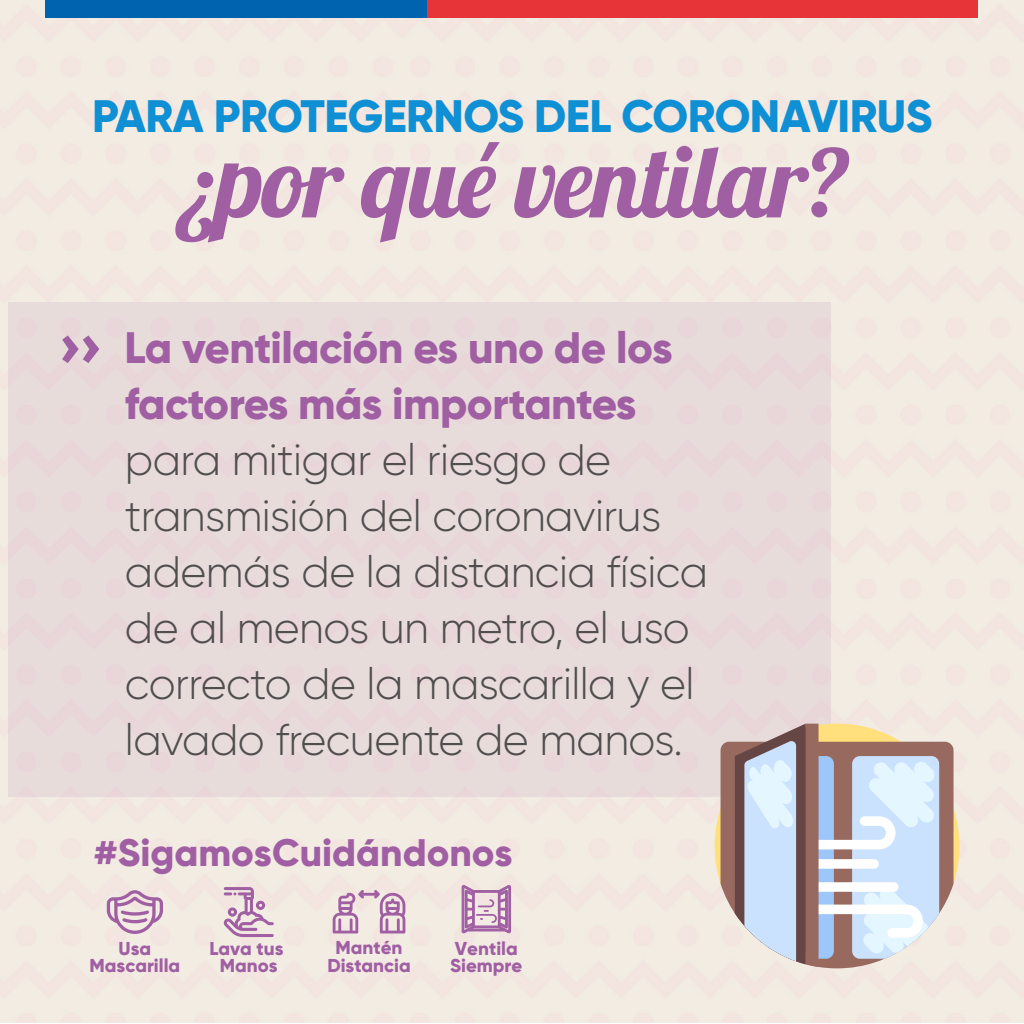
<style>
.page{position:relative;width:1024px;height:1024px;background:#fff}
.page>*{position:absolute;margin:0;border:0;box-sizing:border-box;transform-origin:0 0}
.t1{font:100.4px "Lobster 1.4";letter-spacing:-.015em;color:#a05fa3}
.t2{font:800 45.4px "Gilroy";letter-spacing:-.015em;color:#0f8fd4}
.t3{font:300 44px/56px "Gilroy";letter-spacing:-.015em;color:#504f4e}
.t4{font:800 44px/56px "Gilroy";letter-spacing:-.015em;color:#a05fa3}
.t5{font:800 38.3px "Gilroy";color:#a05fa3}
.t6{font:800 18.6px/17.5px "Gilroy";color:#a05fa3;text-align:center}
</style>
<div class="page">
<div style="left:0;top:0;width:1024px;height:1023px;background:#f2ece3"></div>
<div style="left:46px;top:0;width:382px;height:17px;background:#0063af"></div>
<div style="left:428px;top:0;width:550px;height:17px;background:#e73439"></div>
<div style="left:8px;top:302px;width:823px;height:495px;background:#e8dcdb"></div>
<svg style="left:62px;top:335px;width:37px;height:28px"></svg>
<svg style="left:715px;top:724px;width:244px;height:225px;fill:#f2e5e0"></svg>
<svg style="left:721px;top:742px;width:233px;height:226px;background:#b59389"></svg>
<svg style="left:735px;top:724px;width:204px;height:243px;background:#c6cad6"></svg>
<svg style="left:107px;top:890px;width:56px;height:44px;background:#d3b5ca"></svg>
<svg style="left:333px;top:890px;width:72px;height:43px;background:#d5b8cb"></svg>
<svg style="left:224px;top:887px;width:50px;height:50px;background:#d4b7cb"></svg>
<svg style="left:462px;top:885px;width:49px;height:48px;background:#c7a1c0"></svg>
<p class="t2" style="left:92px;top:87px;width:842px">PARA PROTEGERNOS DEL CORONAVIRUS</p>
<h1 class="t1" style="left:174px;top:117px;width:678px">¿por qué ventilar?</h1>
<p class="t4" style="left:125px;top:319px;width:550px">La ventilación es uno de los factores más importantes</p>
<p class="t3" style="left:125px;top:431px;width:585px">para mitigar el riesgo de transmisión del coronavirus además de la distancia física de al menos un metro, el uso correcto de la mascarilla y el lavado frecuente de manos.</p>
<p class="t5" style="left:94px;top:828px;width:420px">#SigamosCuidándonos</p>
<p class="t6" style="left:209px;top:939px;width:76px">Lava tus<br>Manos</p>
<p class="t6" style="left:450px;top:939px;width:74px;text-align:left">Ventila<br>Siempre</p>
<p class="t6" style="left:90px;top:939px;width:92px">Usa<br>Mascarilla</p>
<p class="t6" style="left:327px;top:939px;width:85px">Mantén<br>Distancia</p>
</div>
